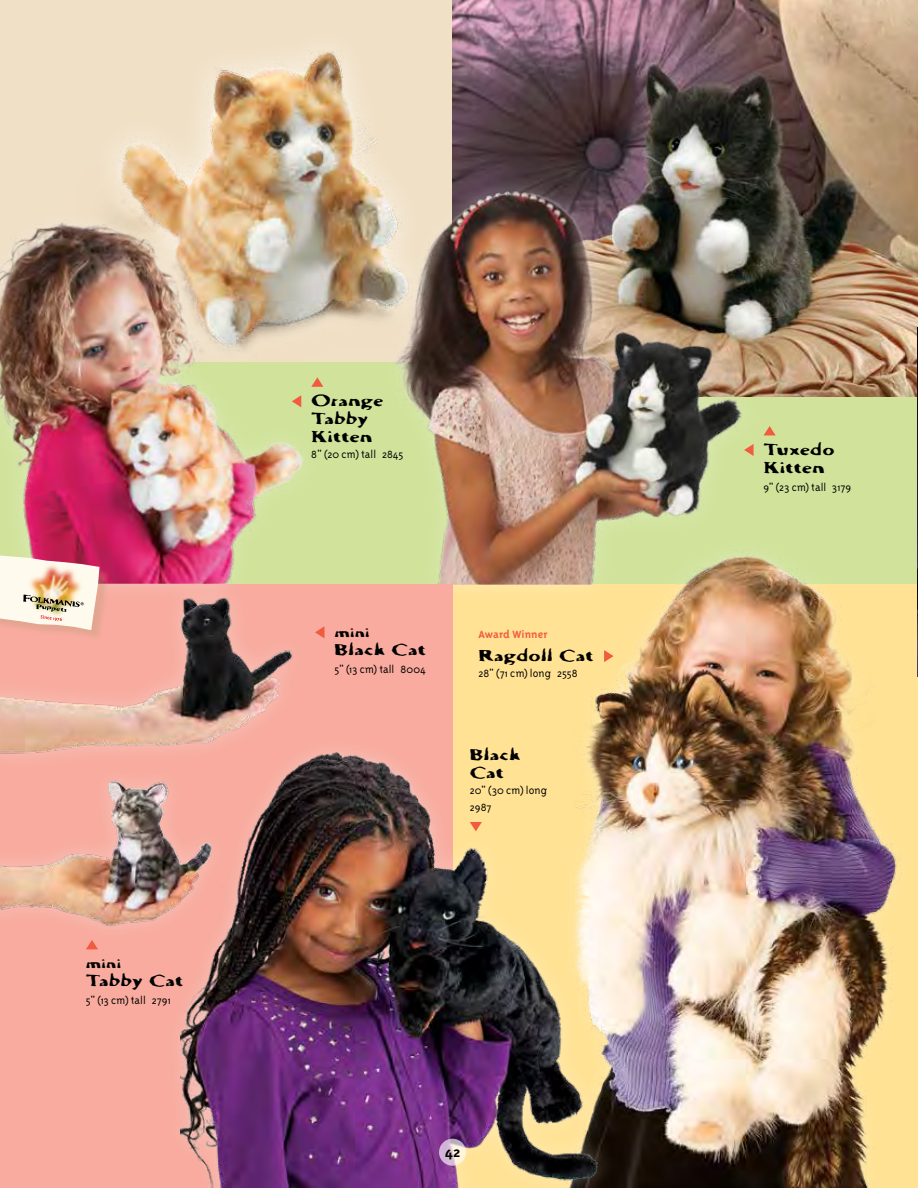
<style>
.page{position:relative;width:918px;height:1188px;background:#fff}
.page>*{position:absolute;margin:0;border:0;box-sizing:border-box;transform-origin:0 0}
.t1{font:700 16.2px "Triplex Sans OT";color:#000}
.t2{font:15px/18px "Cutamond Basic";letter-spacing:-.005em;color:#000;scale:1.4 1}
.t3{font:300 12px/16.5px "Triplex Sans OT";letter-spacing:.01em;color:#000}
.t4{font:700 12px "Triplex Sans OT";letter-spacing:.01em;color:#f15b40}
.t5{font:12px "Cutamond Basic";letter-spacing:.01em;color:#000;scale:1.4 1}
</style>
<div class="page">
<div style="left:0;top:0;width:505px;height:490px;background:#f0e0c6"></div>
<div style="left:453px;top:396px;width:465px;height:396px;background:#d1e39b"></div>
<div style="left:0;top:362px;width:453px;height:223px;background:#d1e39b"></div>
<img style="left:453px;top:0;width:465px;height:396px">
<img style="left:116px;top:50px;width:262px;height:110px">
<img style="left:115px;top:160px;width:263px;height:160px">
<img style="left:380px;top:158px;width:413px;height:427px">
<div style="left:0;top:585px;width:452px;height:603px;background:#f8ab9e"></div>
<img style="left:917px;top:327px;width:1px;height:349px">
<img style="left:0;top:794px;width:160px;height:156px">
<img style="left:0;top:604px;width:293px;height:190px">
<hr style="left:914px;top:651px;width:4px;height:537px;background:#ffe293">
<div style="left:549px;top:536px;width:365px;height:652px;background:#fff;opacity:.3"></div>
<img style="left:469px;top:507px;width:432px;height:681px">
<div style="left:0;top:204px;width:320px;height:400px;background:#fff;opacity:.3"></div>
<img style="left:0;top:213px;width:326px;height:371px">
<div style="left:160px;top:733px;width:458px;height:455px;background:#fff;opacity:.3"></div>
<img style="left:180px;top:738px;width:451px;height:450px">
<div style="left:0;top:555px;width:110px;height:86px;background:#bc9c78;opacity:.35"></div>
<img style="left:0;top:556px;width:99px;height:74px">
<svg style="left:470px;top:822px;width:12px;height:9px"></svg>
<svg style="left:604px;top:650px;width:10px;height:12px"></svg>
<svg style="left:439px;top:1139px;width:27px;height:27px"></svg>
<svg style="left:311px;top:377px;width:12px;height:10px"></svg>
<svg style="left:292px;top:395px;width:9px;height:12px"></svg>
<svg style="left:764px;top:426px;width:12px;height:9px"></svg>
<svg style="left:744px;top:444px;width:10px;height:12px"></svg>
<svg style="left:86px;top:940px;width:12px;height:9px"></svg>
<svg style="left:315px;top:626px;width:10px;height:12px"></svg>
<p class="t5" style="left:86px;top:956px;width:27px">mini</p>
<p class="t2" style="left:86px;top:972px;width:71px">Tabby Cat</p>
<p class="t3" style="left:86px;top:993px;width:86px">5" (13 cm) tall 2791</p>
<p class="t2" style="left:311px;top:391px;width:53px">Orange<br>Tabby<br>Kitten</p>
<p class="t3" style="left:311px;top:446px;width:94px">8" (20 cm) tall 2845</p>
<p class="t2" style="left:764px;top:440px;width:52px">Tuxedo<br>Kitten</p>
<p class="t3" style="left:764px;top:479px;width:89px">9" (23 cm) tall 3179</p>
<p class="t5" style="left:335px;top:625px;width:27px">mini</p>
<p class="t2" style="left:335px;top:640px;width:67px">Black Cat</p>
<p class="t3" style="left:335px;top:661px;width:93px">5" (13 cm) tall 8004</p>
<p class="t4" style="left:478px;top:628px;width:71px">Award Winner</p>
<p class="t2" style="left:478px;top:646px;width:84px">Ragdoll Cat</p>
<p class="t3" style="left:478px;top:665px;width:101px">28" (71 cm) long 2558</p>
<p class="t2" style="left:470px;top:745px;width:38px">Black<br>Cat</p>
<p class="t3" style="left:470px;top:782px;width:79px">20" (30 cm) long<br>2987</p>
<h1 class="t1" style="left:445px;top:1143px;width:17px">42</h1>
</div>
